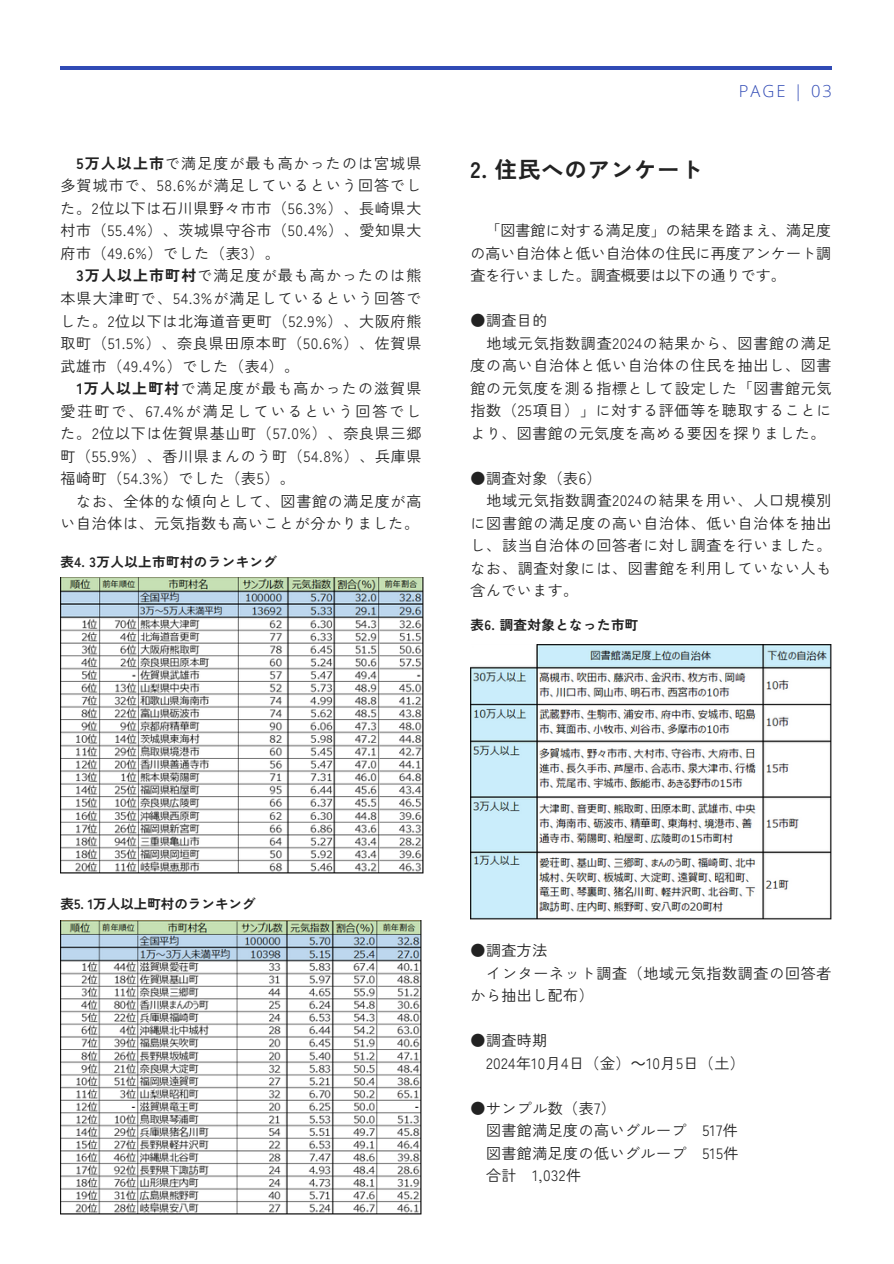
<style>
.page{position:relative;width:894px;height:1264px;background:#fff}
.page>*{position:absolute;margin:0;border:0;box-sizing:border-box;transform-origin:0 0}
.t1{font:700 22.5px "Zen Kaku Gothic New";letter-spacing:.03em;color:#222}
.t2{font:300 16.5px "Open Sans";letter-spacing:.12em;color:#304ab5}
.t3{font:15px/22.5px "Zen Kaku Gothic New";letter-spacing:.05em;color:#222;text-align:justify}
.t4{font:15px/22.5px "Zen Kaku Gothic New";letter-spacing:.03em;color:#222}
.t5{font:15px "Zen Kaku Gothic New";letter-spacing:.07em;color:#222}
.t6{font:15px "Zen Kaku Gothic New";letter-spacing:.13em;color:#222}
.t7{font:15px "Zen Kaku Gothic New";letter-spacing:.075em;color:#222}
.t8{font:700 13.5px "Zen Kaku Gothic New";letter-spacing:.03em;color:#222}
.t9{font:700 13.5px "Zen Kaku Gothic New";color:#222}
.s1{font-weight:700}
.s2{font-family:"Noto Sans CJ Ksc"}
</style>
<div class="page">
<hr style="left:61px;top:66px;width:770px;height:4px;background:#304ab5">
<img style="left:61px;top:577px;width:362px;height:296px">
<img style="left:61px;top:920px;width:361px;height:294px">
<img style="left:470px;top:644px;width:361px;height:275px">
<p class="t5" style="left:77px;top:151px;width:346px"><span class="s1">5万人以上市</span>で満足度が最も高かったのは宮城県</p>
<p class="t5" style="left:61px;top:174px;width:362px">多賀城市で、58.6%が満足しているという回答でし</p>
<p class="t3" style="left:61px;top:196px;width:362px">た。2位以下は石川県野々市市（56.3%）、長崎県大</p>
<p class="t3" style="left:61px;top:219px;width:362px">村市（55.4%）、茨城県守谷市（50.4%）、愛知県大</p>
<p class="t3" style="left:61px;top:241px;width:221px">府市（49.6%）でした（表3）。</p>
<p class="t5" style="left:77px;top:264px;width:346px"><span class="s1">3万人以上市町村</span>で満足度が最も高かったのは熊</p>
<p class="t5" style="left:61px;top:286px;width:362px">本県大津町で、54.3%が満足しているという回答で</p>
<p class="t3" style="left:61px;top:309px;width:362px">した。2位以下は北海道音更町（52.9%）、大阪府熊</p>
<p class="t3" style="left:61px;top:331px;width:362px">取町（51.5%）、奈良県田原本町（50.6%）、佐賀県</p>
<p class="t3" style="left:61px;top:354px;width:240px">武雄市（49.4％）でした（表4）。</p>
<p class="t7" style="left:77px;top:376px;width:346px"><span class="s1">1万人以上町村</span>で満足度が最も高かったの滋賀県</p>
<p class="t6" style="left:61px;top:399px;width:362px">愛荘町で、67.4%が満足しているという回答でし</p>
<p class="t3" style="left:61px;top:421px;width:362px">た。2位以下は佐賀県基山町（57.0%）、奈良県三郷</p>
<p class="t3" style="left:61px;top:444px;width:362px">町（55.9%）、香川県まんのう町（54.8%）、兵庫県</p>
<p class="t3" style="left:61px;top:466px;width:236px">福崎町（54.3%）でした（表5）。</p>
<p class="t3" style="left:76px;top:489px;width:346px">なお、全体的な傾向として、図書館の満足度が高</p>
<p class="t3" style="left:61px;top:511px;width:360px">い自治体は、元気指数も高いことが分かりました。</p>
<h1 class="t8" style="left:61px;top:551px;width:218px">表4. 3万人以上市町村のランキング</h1>
<h3 class="t1" style="left:470px;top:152px;width:234px">2. 住民へのアンケート</h3>
<h3 class="t2" style="left:738px;top:79px;width:94px">PAGE | 03</h3>
<p class="t3" style="left:470px;top:218px;width:362px;text-indent:15px">「図書館に対する満足度」の結果を踏まえ、満足度の高い自治体と低い自治体の住民に再度アンケート調査を行いました。調査概要は以下の通りです。</p>
<h2 class="t3" style="left:470px;top:308px;width:78px">●調査目的</h2>
<h2 class="t3" style="left:486px;top:331px;width:346px">地域元気指数調査2024の結果から、図書館の満足</h2>
<h2 class="t3" style="left:470px;top:353px;width:362px">度の高い自治体と低い自治体の住民を抽出し、図書</h2>
<h2 class="t3" style="left:470px;top:376px;width:362px">館の元気度を測る指標として設定した「図書館元気</h2>
<h2 class="t3" style="left:470px;top:398px;width:362px">指数（25項目）」に対する評価等を聴取することに</h2>
<h2 class="t4" style="left:470px;top:421px;width:356px">より、図書館の元気度を高める要因を探りました。</h2>
<h2 class="t3" style="left:470px;top:466px;width:132px">●調査対象（表6）</h2>
<h2 class="t3" style="left:486px;top:488px;width:346px">地域元気指数調査2024の結果を用い、人口規模別</h2>
<h2 class="t3" style="left:470px;top:511px;width:362px">に図書館の満足度の高い自治体、低い自治体を抽出</h2>
<h2 class="t3" style="left:470px;top:533px;width:362px">し、該当自治体の回答者に対し調査を行いました。</h2>
<h2 class="t3" style="left:470px;top:556px;width:362px">なお、調査対象には、図書館を利用していない人も</h2>
<h2 class="t3" style="left:470px;top:578px;width:109px">含んでいます。</h2>
<h3 class="t8" style="left:470px;top:614px;width:169px">表6. 調査対象となった市町</h3>
<h3 class="t9" style="left:61px;top:893px;width:196px">表5. 1万人以上町村のランキング</h3>
<h3 class="t3" style="left:470px;top:938px;width:78px">●調査方法</h3>
<h3 class="t3" style="left:486px;top:961px;width:346px">インターネット調査（地域元気指数調査の回答者</h3>
<h3 class="t4" style="left:470px;top:983px;width:125px">から抽出し配布）</h3>
<p class="t4" style="left:486px;top:1028px;width:260px;text-indent:-15px">●調査時期<br>2024年10月4日（金）<span class="s2">～</span>10月5日（土）</p>
<p class="t4" style="left:486px;top:1096px;width:254px;text-indent:-15px">●サンプル数（表7）<br>図書館満足度の高いグループ 517件図書館満足度の低いグループ 515件合計 1,032件</p>
</div>
